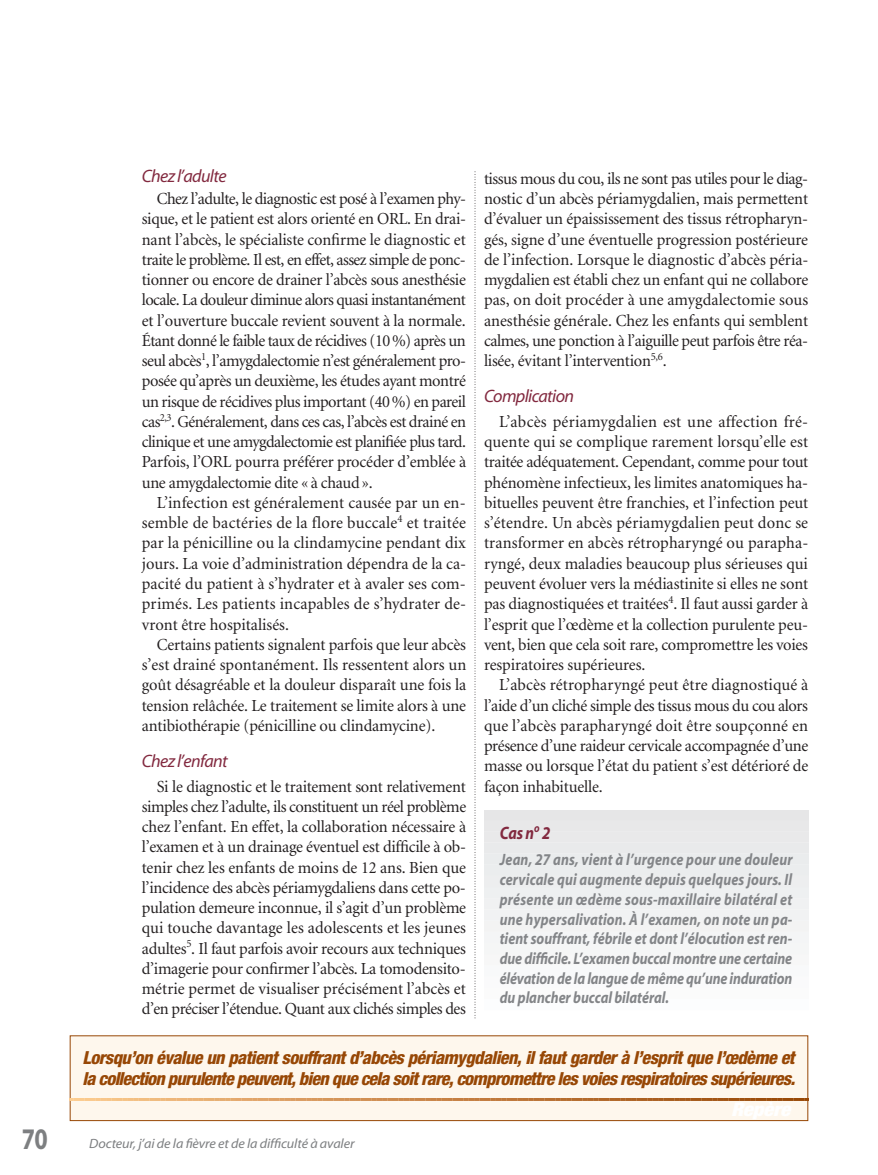
<style>
.page{position:relative;width:878px;height:1175px;background:#fff}
.page>*{position:absolute;margin:0;border:0;box-sizing:border-box;transform-origin:0 0}
.t1{font:700 30px "Myriad";color:#7d7f81;scale:.8 1}
.t2{font:italic 800 condensed 18px/21.8px "Helvetica Neue";letter-spacing:-.04em;color:#974705}
.t3{font:italic 18px "Myriad";letter-spacing:-.035em;color:#82293f}
.t4{font:italic 700 18px "Myriad";color:#82293f;scale:.85 1}
.t5{font:16.8px/20.2px "Minion";letter-spacing:-.01em;color:#231f20;text-align:justify}
.t6{font:italic 700 16.5px/19.6px "Myriad";letter-spacing:-.015em;color:#838588;text-align:justify;scale:.85 1}
.t7{font:italic 13.5px "Myriad";letter-spacing:-.01em;color:#7d7f81;scale:1.05 1}
</style>
<div class="page">
<div style="left:484px;top:986px;width:324px;height:14px;background:#fbfbfb"></div>
<div style="left:484px;top:975px;width:324px;height:14px;background:#fafafb"></div>
<div style="left:484px;top:964px;width:324px;height:13px;background:#f8f9fa"></div>
<div style="left:484px;top:952px;width:324px;height:14px;background:#f7f7f7"></div>
<div style="left:484px;top:941px;width:324px;height:14px;background:#f5f6f6"></div>
<div style="left:484px;top:930px;width:324px;height:14px;background:#f4f5f6"></div>
<div style="left:484px;top:919px;width:324px;height:14px;background:#f3f3f3"></div>
<div style="left:484px;top:908px;width:324px;height:14px;background:#f1f2f3"></div>
<div style="left:484px;top:896px;width:324px;height:14px;background:#f0f1f2"></div>
<div style="left:484px;top:885px;width:324px;height:14px;background:#eef0f1"></div>
<div style="left:484px;top:874px;width:324px;height:14px;background:#edeeef"></div>
<div style="left:484px;top:863px;width:324px;height:14px;background:#ebedee"></div>
<div style="left:484px;top:852px;width:324px;height:14px;background:#eaeced"></div>
<div style="left:484px;top:841px;width:324px;height:14px;background:#e9eaeb"></div>
<div style="left:484px;top:829px;width:324px;height:14px;background:#e9e9ea"></div>
<div style="left:484px;top:818px;width:324px;height:14px;background:#e8e8e9"></div>
<div style="left:484px;top:810px;width:324px;height:11px;background:#e6e6e7"></div>
<svg style="left:474px;top:172px;width:1px;height:847px"></svg>
<div style="left:70px;top:1035px;width:737px;height:85px;background:#fef7ed"></div>
<svg style="left:70px;top:1098px;width:23px;height:22px"></svg>
<hr style="left:97px;top:1098px;width:2px;height:22px;background:#f9c78a">
<svg style="left:103px;top:1098px;width:109px;height:3px"></svg>
<hr style="left:216px;top:1098px;width:2px;height:22px;background:#e6ae71">
<svg style="left:222px;top:1098px;width:109px;height:3px"></svg>
<hr style="left:335px;top:1098px;width:2px;height:22px;background:#d59559">
<svg style="left:341px;top:1098px;width:255px;height:3px"></svg>
<hr style="left:600px;top:1098px;width:2px;height:22px;background:#b16728">
<svg style="left:606px;top:1098px;width:109px;height:3px"></svg>
<hr style="left:719px;top:1098px;width:2px;height:22px;background:#a25414">
<svg style="left:725px;top:1098px;width:82px;height:3px"></svg>
<p class="t3" style="left:142px;top:169px;width:86px">Chez l’adulte</p>
<p class="t5" style="left:142px;top:190px;width:326px;text-indent:15px">Chez l’adulte, le diagnostic est posé à l’examen phy&shy;sique, et le patient est alors orienté en ORL. En drai&shy;nant l’abcès, le spécialiste confirme le diagnostic et traite le problème. Il est, en effet, assez simple de ponc&shy;tionner ou encore de drainer l’abcès sous anesthésie locale. La douleur diminue alors quasi instantanément et l’ouverture buccale revient souvent à la normale.<br>Étant donné le faible taux de récidives (10%) après un seul abcès<sup>1</sup>, l’amygdalectomie n’est généralement pro&shy;posée qu’après un deuxième, les études ayant montré un risque de récidives plus important (40%) en pareil cas<sup>2,3</sup>. Généralement, dans ces cas, l’abcès est drainé en clinique et une amygdalectomie est planifiée plus tard.<br>Parfois, l’ORL pourra préférer procéder d’emblée à une amygdalectomie dite « à chaud ».</p>
<p class="t5" style="left:142px;top:494px;width:326px;text-indent:15px">L’infection est généralement causée par un en&shy;semble de bactéries de la flore buccale<sup>4</sup> et traitée par la pénicilline ou la clindamycine pendant dix jours. La voie d’administration dépendra de la ca&shy;pacité du patient à s’hydrater et à avaler ses com&shy;primés. Les patients incapables de s’hydrater de&shy;vront être hospitalisés.</p>
<p class="t5" style="left:142px;top:635px;width:326px;text-indent:15px">Certains patients signalent parfois que leur abcès s’est drainé spontanément. Ils ressentent alors un goût désagréable et la douleur disparaît une fois la tension relâchée. Le traitement se limite alors à une antibiothérapie (pénicilline ou clindamycine).</p>
<p class="t3" style="left:142px;top:754px;width:87px">Chez l’enfant</p>
<p class="t5" style="left:142px;top:777px;width:326px;text-indent:15px">Si le diagnostic et le traitement sont relativement simples chez l’adulte, ils constituent un réel problème chez l’enfant. En effet, la collaboration nécessaire à l’examen et à un drainage éventuel est difficile à ob&shy;tenir chez les enfants de moins de 12 ans. Bien que l’incidence des abcès périamygdaliens dans cette po&shy;pulation demeure inconnue, il s’agit d’un problème qui touche davantage les adolescents et les jeunes adultes<sup>5</sup>. Il faut parfois avoir recours aux techniques d’imagerie pour confirmer l’abcès. La tomodensito&shy;métrie permet de visualiser précisément l’abcès et d’en préciser l’étendue. Quant aux clichés simples des</p>
<p class="t5" style="left:484px;top:170px;width:326px">tissus mous du cou, ils ne sont pas utiles pour le diag&shy;nostic d’un abcès périamygdalien, mais permettent d’évaluer un épaississement des tissus rétropharyn&shy;gés, signe d’une éventuelle progression postérieure de l’infection. Lorsque le diagnostic d’abcès péria&shy;mygdalien est établi chez un enfant qui ne collabore pas, on doit procéder à une amygdalectomie sous anesthésie générale. Chez les enfants qui semblent calmes, une ponction à l’aiguille peut parfois être réa&shy;lisée, évitant l’intervention<sup>5,6</sup>.</p>
<p class="t3" style="left:484px;top:389px;width:92px">Complication</p>
<p class="t5" style="left:484px;top:413px;width:326px;text-indent:15px">L’abcès périamygdalien est une affection fré&shy;quente qui se complique rarement lorsqu’elle est traitée adéquatement. Cependant, comme pour tout phénomène infectieux, les limites anatomiques ha&shy;bituelles peuvent être franchies, et l’infection peut s’étendre. Un abcès périamygdalien peut donc se transformer en abcès rétropharyngé ou parapha&shy;ryngé, deux maladies beaucoup plus sérieuses qui peuvent évoluer vers la médiastinite si elles ne sont pas diagnostiquées et traitées<sup>4</sup>. Il faut aussi garder à l’esprit que l’œdème et la collection purulente peu&shy;vent, bien que cela soit rare, compromettre les voies respiratoires supérieures.</p>
<p class="t5" style="left:484px;top:676px;width:326px;text-indent:15px">L’abcès rétropharyngé peut être diagnostiqué à l’aide d’un cliché simple des tissus mous du cou alors que l’abcès parapharyngé doit être soupçonné en présence d’une raideur cervicale accompagnée d’une masse ou lorsque l’état du patient s’est détérioré de façon inhabituelle.</p>
<p class="t4" style="left:500px;top:826px;width:61px">Cas n<sup>o</sup> 2</p>
<p class="t6" style="left:500px;top:851px;width:346px">Jean, 27 ans, vient à l’urgence pour une douleur cervicale qui augmente depuis quelques jours. Il présente un œdème sous-maxillaire bilatéral et une hypersalivation. À l’examen, on note un pa&shy;tient souffrant, fébrile et dont l’élocution est ren&shy;due difficile. L’examen buccal montre une certaine élévation de la langue de même qu’une induration du plancher buccal bilatéral.</p>
<p class="t2" style="left:82px;top:1047px;width:714px">Lorsqu’on évalue un patient souffrant d’abcès périamygdalien, il faut garder à l’esprit que l’œdème et la collection purulente peuvent, bien que cela soit rare, compromettre les voies respiratoires supérieures.</p>
<h1 class="t1" style="left:22px;top:1127px;width:34px">70</h1>
<p class="t7" style="left:89px;top:1138px;width:254px">Docteur, j’ai de la fièvre et de la difficulté à avaler</p>
</div>
